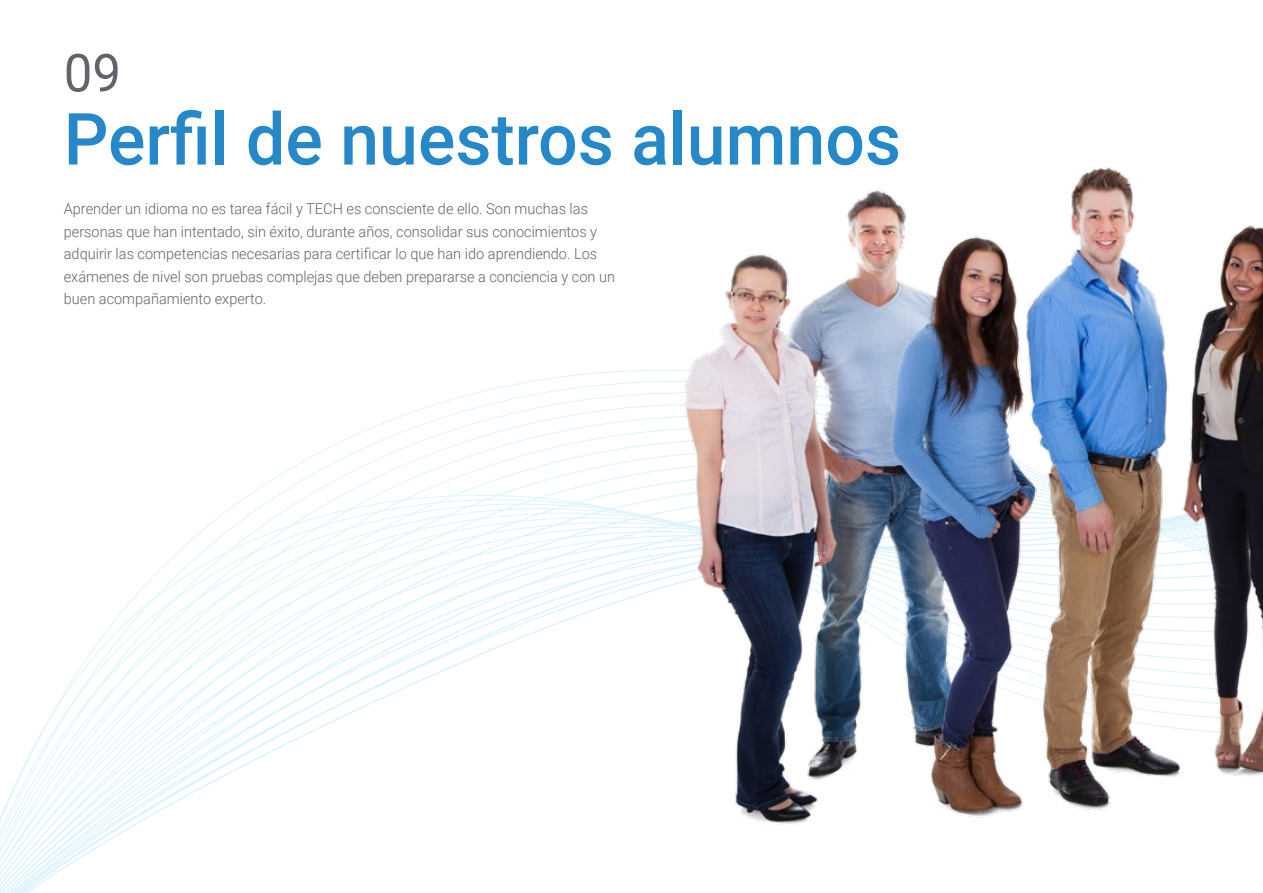
<style>
.page{position:relative;width:1263px;height:893px;background:#fff}
.page>*{position:absolute;margin:0;border:0;box-sizing:border-box;transform-origin:0 0}
.t1{font:500 72px "Roboto";color:#2488c9}
.t2{font:52.5px "Roboto";color:#61646a}
.t3{font:300 15px/22.5px "Roboto";color:#61646a}
</style>
<div class="page">
<svg style="left:0;top:371px;width:617px;height:522px"></svg>
<img style="left:617px;top:167px;width:646px;height:658px">
<h2 class="t2" style="left:64px;top:36px;width:59px">09</h2>
<h1 class="t1" style="left:64px;top:89px;width:839px">Perfil de nuestros alumnos</h1>
<p class="t3" style="left:64px;top:197px;width:553px">Aprender un idioma no es tarea fácil y TECH es consciente de ello. Son muchas las personas que han intentado, sin éxito, durante años, consolidar sus conocimientos y adquirir las competencias necesarias para certificar lo que han ido aprendiendo. Los exámenes de nivel son pruebas complejas que deben prepararse a conciencia y con un buen acompañamiento experto.</p>
</div>
